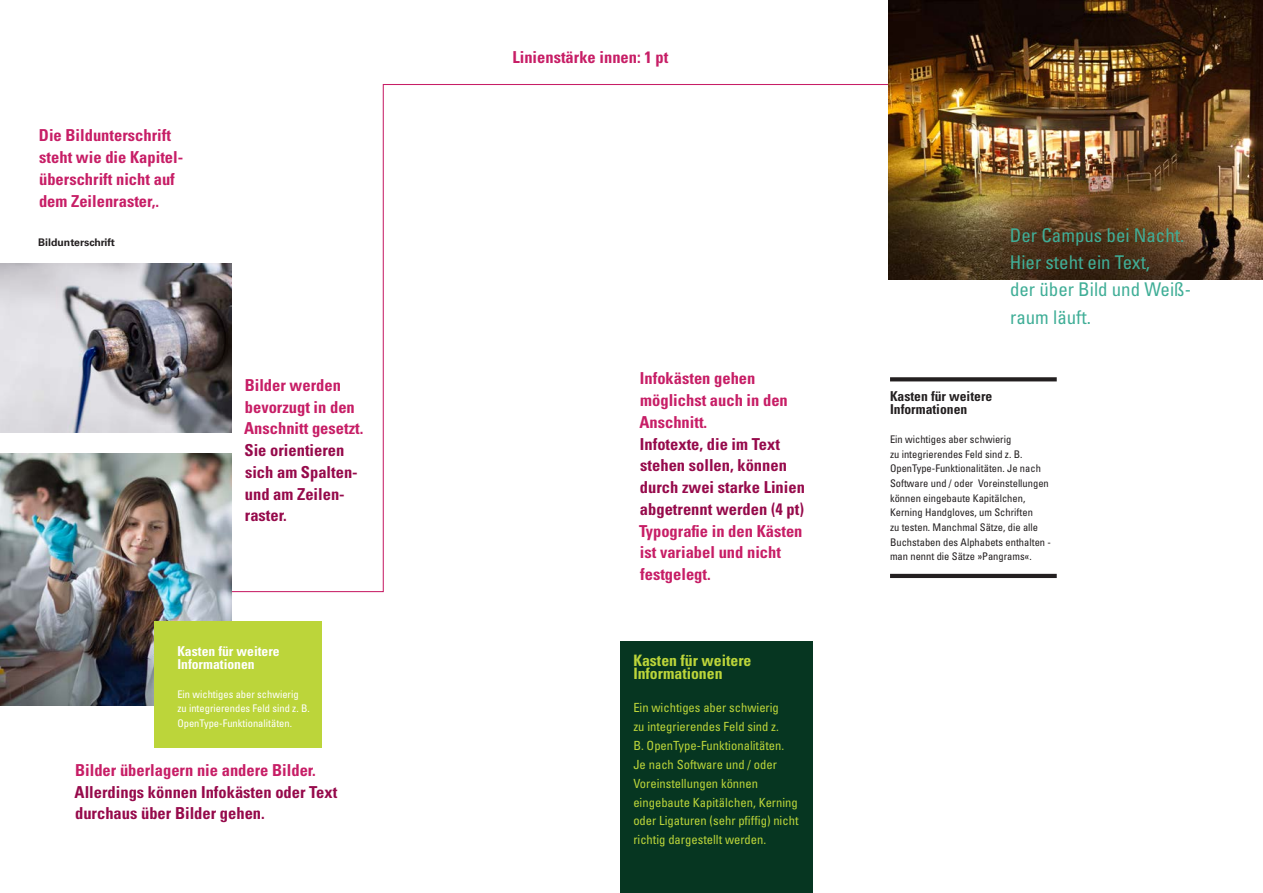
<style>
.page{position:relative;width:1263px;height:893px;background:#fff}
.page>*{position:absolute;margin:0;border:0;box-sizing:border-box;transform-origin:0 0}
.t1{font:condensed 18.9px/27.3px "Univers LT Std";color:#40ae97}
.t2{font:700 condensed 16.5px/21.8px "Univers LT Std";color:#c71e66}
.t3{font:700 condensed 16.5px/21.8px "Univers LT Std";color:#960a4b}
.t4{font:700 condensed 15.75px/13.6px "Univers LT Std";color:#bcd53a}
.t5{font:700 condensed 13.65px/13.6px "Univers LT Std";color:#fff}
.t6{font:700 condensed 13.65px/13.6px "Univers LT Std";color:#231f20}
.t7{font:condensed 12.6px/18.9px "Univers LT Std";color:#bcd53a}
.t8{font:condensed 10.5px/14.7px "Univers LT Std";color:#231f20}
.t9{font:condensed 10.5px/14.7px "Univers LT Std";color:#fff}
.t10{font:700 10.5px "Univers LT Std";color:#231f20}
</style>
<div class="page">
<svg style="left:0;top:83px;width:924px;height:510px"></svg>
<img style="left:889px;top:0;width:374px;height:279px">
<img style="left:0;top:454px;width:231px;height:252px">
<img style="left:0;top:264px;width:231px;height:169px">
<div style="left:154px;top:622px;width:168px;height:126px;background:#bcd53a"></div>
<div style="left:621px;top:642px;width:192px;height:251px;background:#063621"></div>
<svg style="left:890px;top:377px;width:167px;height:4px"></svg>
<hr style="left:890px;top:574px;width:167px;height:4px;background:#231f20">
<p class="t2" style="left:39px;top:125px;width:146px">Die Bildunterschrift steht wie die Kapitel&shy;überschrift nicht auf dem Zeilenraster,.</p>
<p class="t10" style="left:38px;top:237px;width:78px">Bildunterschrift</p>
<p class="t2" style="left:244px;top:374px;width:121px">Bilder werden bevorzugt in den<br>Anschnitt gesetzt.</p>
<p class="t3" style="left:245px;top:439px;width:115px">Sie orientieren sich am Spalten&shy;und am Zeilen&shy;raster.</p>
<p class="t5" style="left:177px;top:644px;width:104px">Kasten für weitere<br>Informationen</p>
<p class="t9" style="left:177px;top:686px;width:134px">Ein wichtiges aber schwierig zu integrierendes Feld sind z. B.<br>OpenType-Funktionalitäten.</p>
<p class="t2" style="left:75px;top:759px;width:242px">Bilder überlagern nie andere Bilder.</p>
<p class="t3" style="left:75px;top:781px;width:264px">Allerdings können Infokästen oder Text durchaus über Bilder gehen.</p>
<p class="t2" style="left:512px;top:46px;width:157px">Linienstärke innen: 1 pt</p>
<p class="t2" style="left:639px;top:368px;width:150px">Infokästen gehen möglichst auch in den<br>Anschnitt.</p>
<p class="t3" style="left:640px;top:433px;width:166px">Infotexte, die im Text stehen sollen, können durch zwei starke Linien abgetrennt werden (4 pt)</p>
<p class="t2" style="left:639px;top:520px;width:165px">Typografie in den Kästen ist variabel und nicht festgelegt.</p>
<p class="t4" style="left:633px;top:653px;width:120px">Kasten für weitere<br>Informationen</p>
<p class="t7" style="left:633px;top:698px;width:167px">Ein wichtiges aber schwierig<br>zu integrierendes Feld sind z.<br>B. OpenType-Funktionalitäten.<br>Je nach Software und / oder<br>Voreinstellungen können eingebaute Kapitälchen, Kerning oder Ligaturen (sehr pfiffig) nicht richtig dargestellt werden.</p>
<p class="t1" style="left:1010px;top:221px;width:183px">Der Campus bei Nacht.<br>Hier steht ein Text,<br>der über Bild und Weiß&shy;raum läuft.</p>
<p class="t6" style="left:890px;top:389px;width:104px">Kasten für weitere<br>Informationen</p>
<p class="t8" style="left:890px;top:432px;width:162px">Ein wichtiges aber schwierig<br>zu integrierendes Feld sind z. B.<br>OpenType-Funktionalitäten. Je nach Software und / oder Voreinstellungen können eingebaute Kapitälchen, Kerning Handgloves, um Schriften<br>zu testen. Manchmal Sätze, die alle Buchstaben des Alphabets enthalten - man nennt die Sätze »Pangrams«.</p>
</div>
